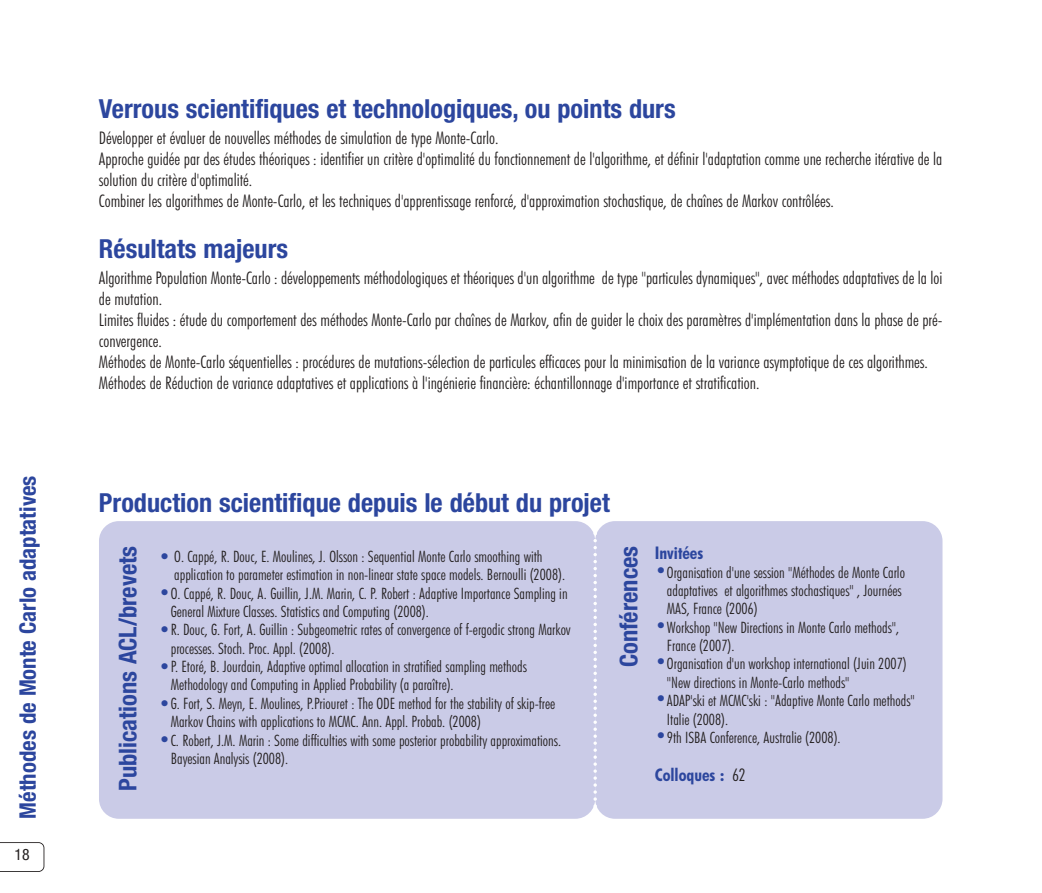
<style>
.page{position:relative;width:1042px;height:893px;background:#fff}
.page>*{position:absolute;margin:0;border:0;box-sizing:border-box;transform-origin:0 0}
.t1{font:700 condensed 26.25px "Helvetica Neue LT Std";color:#2c469e}
.t2{font:700 condensed 24.5px "Helvetica Neue LT Std";color:#2c469e}
.t3{font:700 condensed 22.75px "Helvetica Neue LT Std";color:#2c469e}
.t4{font:300 condensed 17.5px/21px "Futura BT";color:#231f1f}
.t5{font:700 condensed 17.5px "Futura BT";color:#2c469e}
.t6{font:300 condensed 15.75px/18.4px "Futura BT";color:#231f1f}
.t7{font:condensed 15.75px "Helvetica Neue LT Std";color:#231f1f}
.s1{font-size:21px;color:#2c469e}
.s2{font-weight:300;color:#231f1f}
</style>
<div class="page">
<svg style="left:0;top:842px;width:44px;height:30px"></svg>
<div style="left:99px;top:521px;width:496px;height:298px;background:#cacbe7;border-radius:20px"></div>
<div style="left:595px;top:521px;width:347px;height:298px;background:#cacbe7;border-radius:20px"></div>
<svg style="left:593px;top:532px;width:4px;height:276px"></svg>
<h3 class="t3" style="left:20px;top:819px;width:345px;rotate:-90deg">Méthodes de Monte Carlo adaptatives</h3>
<p class="t7" style="left:15px;top:849px;width:17px">18</p>
<h1 class="t1" style="left:99px;top:99px;width:578px">Verrous scientifiques et technologiques, ou points durs</h1>
<p class="t4" style="left:99px;top:128px;width:845px">Développer et évaluer de nouvelles méthodes de simulation de type Monte-Carlo.<br>Approche guidée par des études théoriques : identifier un critère d'optimalité du fonctionnement de l'algorithme, et définir l'adaptation comme une recherche itérative de la solution du critère d'optimalité.<br>Combiner les algorithmes de Monte-Carlo, et les techniques d'apprentissage renforcé, d'approximation stochastique, de chaînes de Markov contrôlées.</p>
<h1 class="t1" style="left:99px;top:239px;width:191px">Résultats majeurs</h1>
<p class="t4" style="left:99px;top:268px;width:845px">Algorithme Population Monte-Carlo : développements méthodologiques et théoriques d'un algorithme de type "particules dynamiques", avec méthodes adaptatives de la loi de mutation.<br>Limites fluides : étude du comportement des méthodes Monte-Carlo par chaînes de Markov, afin de guider le choix des paramètres d'implémentation dans la phase de pré&shy;convergence.<br>Méthodes de Monte-Carlo séquentielles : procédures de mutations-sélection de particules efficaces pour la minimisation de la variance asymptotique de ces algorithmes.<br>Méthodes de Réduction de variance adaptatives et applications à l'ingénierie financière: échantillonnage d'importance et stratification.</p>
<h1 class="t1" style="left:99px;top:493px;width:512px">Production scientifique depuis le début du projet</h1>
<h2 class="t2" style="left:119px;top:791px;width:246px;rotate:-90deg">Publications ACL/brevets</h2>
<p class="t6" style="left:174px;top:548px;width:392px;text-indent:-16px"><span class="s1">•</span> O. Cappé, R. Douc, E. Moulines, J. Olsson : Sequential Monte Carlo smoothing with application to parameter estimation in non-linear state space models. Bernoulli (2008).</p>
<p class="t6" style="left:171px;top:585px;width:398px;text-indent:-12px"><span class="s1">•</span>O. Cappé, R. Douc, A. Guillin, J.M. Marin, C. P. Robert : Adaptive Importance Sampling in<br>General Mixture Classes. Statistics and Computing (2008).</p>
<p class="t6" style="left:171px;top:621px;width:401px;text-indent:-12px"><span class="s1">•</span>R. Douc, G. Fort, A. Guillin : Subgeometric rates of convergence of f-ergodic strong Markov processes. Stoch. Proc. Appl. (2008).</p>
<p class="t6" style="left:171px;top:658px;width:357px;text-indent:-12px"><span class="s1">•</span>P. Etoré, B. Jourdain, Adaptive optimal allocation in stratified sampling methods<br>Methodology and Computing in Applied Probability (a paraître).</p>
<p class="t6" style="left:171px;top:695px;width:386px;text-indent:-12px"><span class="s1">•</span>G. Fort, S. Meyn, E. Moulines, P.Priouret : The ODE method for the stability of skip-free<br>Markov Chains with applications to MCMC. Ann. Appl. Probab. (2008)</p>
<p class="t6" style="left:171px;top:732px;width:392px;text-indent:-12px"><span class="s1">•</span>C. Robert, J.M. Marin : Some difficulties with some posterior probability approximations.<br>Bayesian Analysis (2008).</p>
<h2 class="t2" style="left:620px;top:667px;width:123px;rotate:-90deg">Conférences</h2>
<p class="t5" style="left:655px;top:546px;width:50px">Invitées</p>
<p class="t6" style="left:667px;top:564px;width:239px;text-indent:-12px"><span class="s1">•</span>Organisation d'une session "Méthodes de Monte Carlo adaptatives et algorithmes stochastiques" , Journées<br>MAS, France (2006)</p>
<p class="t6" style="left:667px;top:619px;width:234px;text-indent:-12px"><span class="s1">•</span>Workshop "New Directions in Monte Carlo methods",<br>France (2007).</p>
<p class="t6" style="left:667px;top:655px;width:241px;text-indent:-12px"><span class="s1">•</span>Organisation d'un workshop international (Juin 2007) "New directions in Monte-Carlo methods"</p>
<p class="t6" style="left:667px;top:692px;width:249px;text-indent:-12px"><span class="s1">•</span>ADAP'ski et MCMC'ski : "Adaptive Monte Carlo methods"<br>Italie (2008).</p>
<p class="t6" style="left:655px;top:729px;width:187px"><span class="s1">•</span>9th ISBA Conference, Australie (2008).</p>
<p class="t5" style="left:655px;top:768px;width:92px">Colloques : <span class="s2">62</span></p>
</div>
